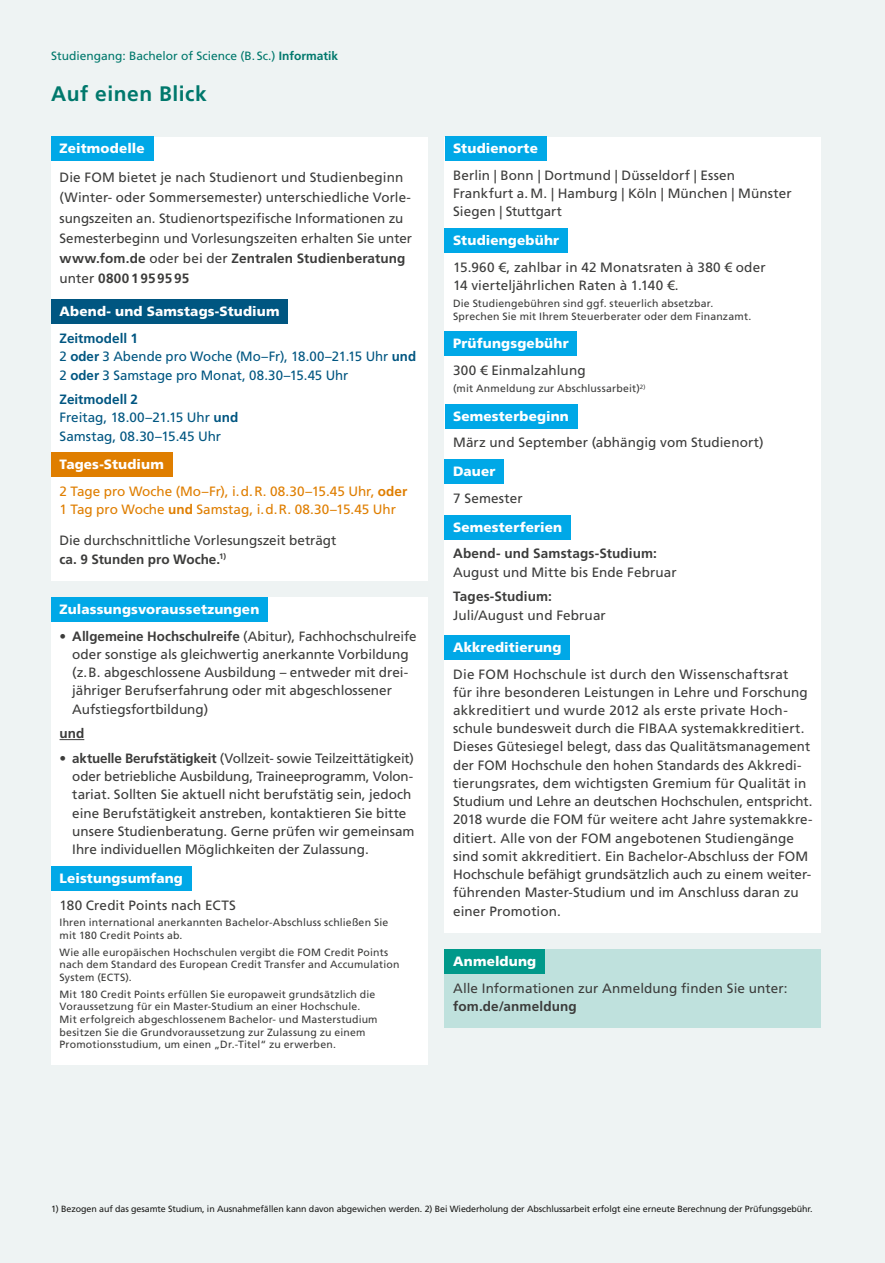
<style>
.page{position:relative;width:885px;height:1263px;background:#fff}
.page>*{position:absolute;margin:0;border:0;box-sizing:border-box;transform-origin:0 0}
.t1{font:700 21px "Frutiger LT Std";letter-spacing:.025em;color:#00786c}
.t2{font:13.5px/18.1px "Frutiger LT Std";letter-spacing:.005em;color:#3c3c3b}
.t3{font:900 13.5px "Frutiger LT Std";letter-spacing:.01em;color:#fff}
.t4{font:13.5px/18.1px "Frutiger LT Std";color:#005681}
.t5{font:13.5px/26.7px "Frutiger LT Std";color:#df7e00}
.t6{font:700 13.5px "Frutiger LT Std";letter-spacing:.01em;color:#3c3c3b}
.t7{font:12px "Frutiger LT Std";color:#00786c}
.t8{font:10.5px/12.6px "Frutiger LT Std";letter-spacing:.015em;color:#3c3c3b}
.t9{font:9px "Frutiger LT Std";letter-spacing:-.01em;color:#1d1d1b}
.s1{font-weight:700}
.s2{font-weight:900;color:#fff}
</style>
<div class="page">
<div style="left:0;top:0;width:884px;height:1263px;background:#eef3f3"></div>
<div style="left:51px;top:137px;width:376px;height:443px;background:#fff"></div>
<div style="left:51px;top:137px;width:102px;height:24px;background:#00a8e7"></div>
<div style="left:51px;top:300px;width:237px;height:24px;background:#005681"></div>
<div style="left:51px;top:453px;width:121px;height:24px;background:#df7e00"></div>
<div style="left:444px;top:137px;width:377px;height:499px;background:#fff"></div>
<div style="left:444px;top:137px;width:102px;height:24px;background:#00a8e7"></div>
<div style="left:444px;top:229px;width:123px;height:24px;background:#00a8e7"></div>
<div style="left:444px;top:332px;width:133px;height:24px;background:#00a8e7"></div>
<div style="left:444px;top:404px;width:133px;height:24px;background:#00a8e7"></div>
<div style="left:444px;top:460px;width:60px;height:24px;background:#00a8e7"></div>
<div style="left:444px;top:515px;width:126px;height:24px;background:#00a8e7"></div>
<div style="left:444px;top:635px;width:377px;height:297px;background:#fff"></div>
<div style="left:444px;top:635px;width:126px;height:24px;background:#00a8e7"></div>
<div style="left:444px;top:949px;width:377px;height:79px;background:#bfe1dd"></div>
<div style="left:444px;top:949px;width:100px;height:25px;background:#00998a"></div>
<div style="left:51px;top:597px;width:376px;height:468px;background:#fff"></div>
<div style="left:51px;top:597px;width:217px;height:25px;background:#00a8e7"></div>
<svg style="left:60px;top:739px;width:24px;height:1px"></svg>
<div style="left:51px;top:866px;width:140px;height:24px;background:#00a8e7"></div>
<p class="t7" style="left:51px;top:49px;width:288px">Studiengang: Bachelor of Science (B.Sc.) <span class="s1">Informatik</span></p>
<h1 class="t1" style="left:51px;top:81px;width:157px">Auf einen Blick</h1>
<p class="t3" style="left:60px;top:140px;width:86px">Zeitmodelle</p>
<p class="t2" style="left:60px;top:167px;width:354px;line-height:20.2px">Die FOM bietet je nach Studienort und Studienbeginn (Winter- oder Sommersemester) unterschiedliche Vorle&shy;sungszeiten an. Studienortspezifische Informationen zu Semesterbeginn und Vorlesungszeiten erhalten Sie unter <span class="s1">www.fom.de</span> oder bei der <span class="s1">Zentralen Studienberatung </span>unter <span class="s1">08001959595</span></p>
<p class="t3" style="left:60px;top:303px;width:221px">Abend- und Samstags-Studium</p>
<p class="t4" style="left:60px;top:329px;width:358px"><span class="s1">Zeitmodell 1<br></span>2 <span class="s1">oder</span> 3 Abende pro Woche (Mo–Fr), 18.00–21.15 Uhr <span class="s1">und<br></span>2 <span class="s1">oder</span> 3 Samstage pro Monat, 08.30–15.45 Uhr</p>
<p class="t4" style="left:60px;top:390px;width:180px"><span class="s1">Zeitmodell 2<br></span>Freitag, 18.00–21.15 Uhr <span class="s1">und<br></span>Samstag, 08.30–15.45 Uhr</p>
<p class="t5" style="left:60px;top:451px;width:349px"><span class="s2">Tages-Studium<br></span>2 Tage pro Woche (Mo–Fr), i.d.R. 08.30–15.45 Uhr, <span class="s1">oder</span></p>
<p class="t5" style="left:60px;top:496px;width:338px">1 Tag pro Woche <span class="s1">und</span> Samstag, i.d.R. 08.30–15.45 Uhr</p>
<p class="t2" style="left:60px;top:532px;width:278px">Die durchschnittliche Vorlesungszeit beträgt <span class="s1">ca. 9 Stunden pro Woche.</span><sup>1)</sup></p>
<p class="t3" style="left:60px;top:601px;width:201px">Zulassungsvoraussetzungen</p>
<p class="t2" style="left:72px;top:627px;width:346px;text-indent:-13px">• <span class="s1">Allgemeine Hochschulreife</span> (Abitur), Fachhochschulreife oder sonstige als gleichwertig anerkannte Vorbildung (z.B. abgeschlossene Ausbildung – entweder mit drei&shy;jähriger Berufserfahrung oder mit abgeschlossener Aufstiegsfortbildung)</p>
<p class="t6" style="left:60px;top:726px;width:26px">und</p>
<p class="t2" style="left:72px;top:749px;width:344px;text-indent:-13px">• <span class="s1">aktuelle Berufstätigkeit</span> (Vollzeit- sowie Teilzeittätigkeit) oder betriebliche Ausbildung, Traineeprogramm, Volon&shy;tariat. Sollten Sie aktuell nicht berufstätig sein, jedoch eine Berufstätigkeit anstreben, kontaktieren Sie bitte unsere Studienberatung. Gerne prüfen wir gemeinsam Ihre individuellen Möglichkeiten der Zulassung.</p>
<p class="t3" style="left:60px;top:870px;width:125px">Leistungsumfang</p>
<p class="t2" style="left:60px;top:896px;width:178px">180 Credit Points nach ECTS</p>
<p class="t8" style="left:60px;top:916px;width:330px">Ihren international anerkannten Bachelor-Abschluss schließen Sie mit 180 Credit Points ab.</p>
<p class="t8" style="left:60px;top:946px;width:341px">Wie alle europäischen Hochschulen vergibt die FOM Credit Points nach dem Standard des European Credit Transfer and Accumulation<br>System (ECTS).</p>
<p class="t8" style="left:60px;top:988px;width:319px">Mit 180 Credit Points erfüllen Sie europaweit grundsätzlich die Voraussetzung für ein Master-Studium an einer Hochschule.<br>Mit erfolgreich abgeschlossenem Bachelor- und Masterstudium besitzen Sie die Grundvoraussetzung zur Zulassung zu einem Promotionsstudium, um einen „Dr.-Titel“ zu erwerben.</p>
<p class="t3" style="left:453px;top:140px;width:86px">Studienorte</p>
<p class="t2" style="left:453px;top:166px;width:340px">Berlin | Bonn | Dortmund | Düsseldorf | Essen<br>Frankfurt a. M. | Hamburg | Köln | München | Münster<br>Siegen | Stuttgart</p>
<p class="t3" style="left:453px;top:232px;width:108px">Studiengebühr</p>
<p class="t2" style="left:453px;top:258px;width:314px">15.960 €, zahlbar in 42 Monatsraten à 380 € oder<br>14 vierteljährlichen Raten à 1.140 €.</p>
<p class="t8" style="left:453px;top:297px;width:299px">Die Studiengebühren sind ggf. steuerlich absetzbar.<br>Sprechen Sie mit Ihrem Steuerberater oder dem Finanzamt.</p>
<p class="t3" style="left:453px;top:335px;width:117px">Prüfungsgebühr</p>
<p class="t2" style="left:453px;top:361px;width:134px">300 € Einmalzahlung</p>
<p class="t8" style="left:453px;top:382px;width:194px">(mit Anmeldung zur Abschlussarbeit)<sup>2)</sup></p>
<p class="t3" style="left:453px;top:408px;width:117px">Semesterbeginn</p>
<p class="t2" style="left:453px;top:434px;width:312px">März und September (abhängig vom Studienort)</p>
<p class="t3" style="left:453px;top:463px;width:44px">Dauer</p>
<p class="t2" style="left:453px;top:489px;width:71px">7 Semester</p>
<p class="t3" style="left:453px;top:519px;width:111px">Semesterferien</p>
<p class="t6" style="left:453px;top:546px;width:205px">Abend- und Samstags-Studium:</p>
<p class="t2" style="left:453px;top:563px;width:225px">August und Mitte bis Ende Februar</p>
<p class="t6" style="left:453px;top:589px;width:100px">Tages-Studium:</p>
<p class="t2" style="left:453px;top:606px;width:154px">Juli/August und Februar</p>
<p class="t3" style="left:453px;top:639px;width:110px">Akkreditierung</p>
<p class="t2" style="left:453px;top:665px;width:361px">Die FOM Hochschule ist durch den Wissenschaftsrat<br>für ihre besonderen Leistungen in Lehre und Forschung akkreditiert und wurde 2012 als erste private Hoch&shy;schule bundesweit durch die FIBAA systemakkreditiert.<br>Dieses Gütesiegel belegt, dass das Qualitätsmanagement der FOM Hochschule den hohen Standards des Akkredi&shy;tierungsrates, dem wichtigsten Gremium für Qualität in Studium und Lehre an deutschen Hochschulen, entspricht.<br>2018 wurde die FOM für weitere acht Jahre systemakkre&shy;ditiert. Alle von der FOM angebotenen Studiengänge sind somit akkreditiert. Ein Bachelor-Abschluss der FOM Hochschule befähigt grundsätzlich auch zu einem weiter&shy;führenden Master-Studium und im Anschluss daran zu einer Promotion.</p>
<p class="t3" style="left:453px;top:953px;width:85px">Anmeldung</p>
<p class="t2" style="left:453px;top:979px;width:336px">Alle Informationen zur Anmeldung finden Sie unter:</p>
<p class="t6" style="left:453px;top:998px;width:125px">fom.de/anmeldung</p>
<p class="t9" style="left:51px;top:1203px;width:763px">1) Bezogen auf das gesamte Studium, in Ausnahmefällen kann davon abgewichen werden. 2) Bei Wiederholung der Abschlussarbeit erfolgt eine erneute Berechnung der Prüfungsgebühr.</p>
</div>
